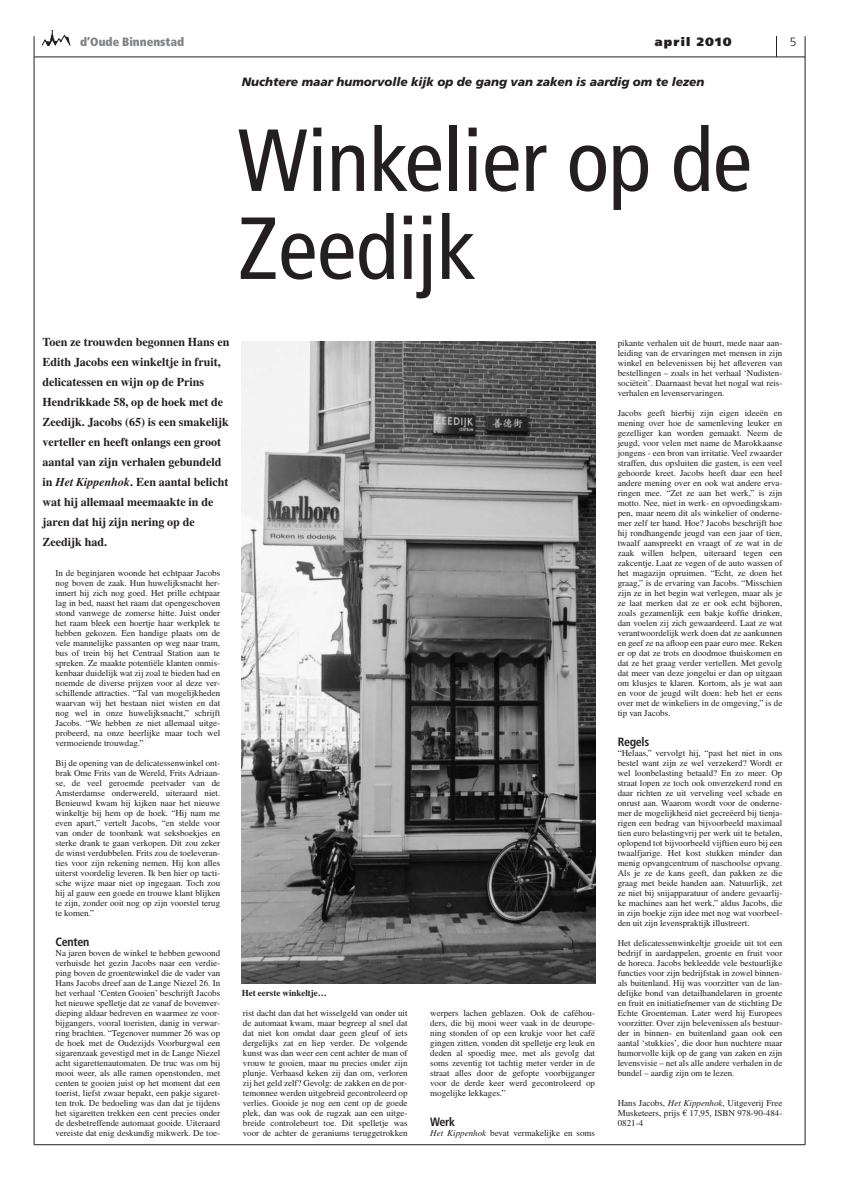
<style>
.page{position:relative;width:842px;height:1191px;background:#fff}
.page>*{position:absolute;margin:0;border:0;box-sizing:border-box;transform-origin:0 0}
.t1{font:condensed 88px/88px "Frutiger LT";letter-spacing:-.005em;color:#231f20}
.t2{font:700 12px/20px "Times LT";color:#231f20}
.t3{font:italic 900 12px "Frutiger LT";color:#231f20}
.t4{font:700 condensed 12px "Frutiger LT";letter-spacing:-.025em;color:#231f20}
.t5{font:900 condensed 12px "Frutiger LT";color:#808285}
.t6{font:900 12px "Frutiger LT";letter-spacing:.1em;color:#231f20}
.t7{font:300 12px "Frutiger LT";color:#231f20}
.t8{font:9px/10px "Times LT";color:#231f20;text-align:justify}
.t9{font:700 9px "Times LT";color:#231f20}
.s1{font-style:italic}
</style>
<div class="page">
<img style="left:242px;top:341px;width:353px;height:643px">
<hr style="left:34px;top:36px;width:1px;height:1109px;background:#231f20">
<hr style="left:805px;top:36px;width:1px;height:1109px;background:#231f20">
<hr style="left:34px;top:1145px;width:771px;height:1px;background:#231f20">
<hr style="left:34px;top:56px;width:771px;height:1px;background:#231f20">
<svg style="left:43px;top:30px;width:27px;height:16px"></svg>
<svg style="left:776px;top:36px;width:1px;height:20px"></svg>
<h2 class="t5" style="left:80px;top:38px;width:106px">d’Oude Binnenstad</h2>
<h2 class="t6" style="left:655px;top:38px;width:78px">april 2010</h2>
<h2 class="t7" style="left:790px;top:36px;width:8px">5</h2>
<h2 class="t3" style="left:242px;top:77px;width:464px">Nuchtere maar humorvolle kijk op de gang van zaken is aardig om te lezen</h2>
<h1 class="t1" style="left:238px;top:126px;width:516px">Winkelier op de<br>Zeedijk</h1>
<p class="t2" style="left:43px;top:333px;width:188px">Toen ze trouwden begonnen Hans en<br>Edith Jacobs een winkeltje in fruit, delicatessen en wijn op de Prins<br>Hendrikkade 58, op de hoek met de<br>Zeedijk. Jacobs (65) is een smakelijk verteller en heeft onlangs een groot aantal van zijn verhalen gebundeld in <span class="s1">Het Kippenhok</span>. Een aantal belicht wat hij allemaal meemaakte in de jaren dat hij zijn nering op de<br>Zeedijk had.</p>
<p class="t8" style="left:618px;top:339px;width:166px">pikante verhalen uit de buurt, mede naar aan&shy;leiding van de ervaringen met mensen in zijn winkel en belevenissen bij het afleveren van bestellingen – zoals in het verhaal ‘Nudisten&shy;sociëteit’. Daarnaast bevat het nogal wat reis&shy;verhalen en levenservaringen.</p>
<p class="t8" style="left:618px;top:409px;width:166px">Jacobs geeft hierbij zijn eigen ideeën en mening over hoe de samenleving leuker en gezelliger kan worden gemaakt. Neem de jeugd, voor velen met name de Marokkaanse jongens - een bron van irritatie. Veel zwaarder straffen, dus opsluiten die gasten, is een veel gehoorde kreet. Jacobs heeft daar een heel andere mening over en ook wat andere erva&shy;ringen mee. “Zet ze aan het werk,” is zijn motto. Nee, niet in werk- en opvoedingskam&shy;pen, maar neem dit als winkelier of onderne&shy;mer zelf ter hand. Hoe? Jacobs beschrijft hoe hij rondhangende jeugd van een jaar of tien, twaalf aanspreekt en vraagt of ze wat in de zaak willen helpen, uiteraard tegen een zakcentje. Laat ze vegen of de auto wassen of het magazijn opruimen. “Echt, ze doen het graag,” is de ervaring van Jacobs. “Misschien zijn ze in het begin wat verlegen, maar als je ze laat merken dat ze er ook echt bijhoren, zoals gezamenlijk een bakje koffie drinken, dan voelen zij zich gewaardeerd. Laat ze wat verantwoordelijk werk doen dat ze aankunnen en geef ze na afloop een paar euro mee. Reken er op dat ze trots en doodmoe thuiskomen en dat ze het graag verder vertellen. Met gevolg dat meer van deze jongelui er dan op uitgaan om klusjes te klaren. Kortom, als je wat aan en voor de jeugd wilt doen: heb het er eens over met de winkeliers in de omgeving,” is de tip van Jacobs.</p>
<h2 class="t4" style="left:618px;top:738px;width:33px">Regels</h2>
<p class="t8" style="left:618px;top:749px;width:166px">“Helaas,” vervolgt hij, “past het niet in ons bestel want zijn ze wel verzekerd? Wordt er wel loonbelasting betaald? En zo meer. Op straat lopen ze toch ook onverzekerd rond en daar richten ze uit verveling veel schade en onrust aan. Waarom wordt voor de onderne&shy;mer de mogelijkheid niet gecreëerd bij tienja&shy;rigen een bedrag van bijvoorbeeld maximaal tien euro belastingvrij per werk uit te betalen, oplopend tot bijvoorbeeld vijftien euro bij een twaalfjarige. Het kost stukken minder dan menig opvangcentrum of naschoolse opvang.<br>Als je ze de kans geeft, dan pakken ze die graag met beide handen aan. Natuurlijk, zet ze niet bij snijapparatuur of andere gevaarlij&shy;ke machines aan het werk,” aldus Jacobs, die in zijn boekje zijn idee met nog wat voorbeel&shy;den uit zijn levenspraktijk illustreert.</p>
<p class="t8" style="left:618px;top:939px;width:166px">Het delicatessenwinkeltje groeide uit tot een bedrijf in aardappelen, groente en fruit voor de horeca. Jacobs bekleedde vele bestuurlijke functies voor zijn bedrijfstak in zowel binnen&shy;als buitenland. Hij was voorzitter van de lan&shy;delijke bond van detailhandelaren in groente en fruit en initiatiefnemer van de stichting De Echte Groenteman. Later werd hij Europees voorzitter. Over zijn belevenissen als bestuur&shy;der in binnen- en buitenland gaan ook een aantal ‘stukkies’, die door hun nuchtere maar humorvolle kijk op de gang van zaken en zijn levensvisie – net als alle andere verhalen in de bundel – aardig zijn om te lezen.</p>
<p class="t8" style="left:618px;top:1099px;width:166px">Hans Jacobs, <span class="s1">Het Kippenhok</span>, Uitgeverij Free Musketeers, prijs € 17,95, ISBN 978-90-484- 0821-4</p>
<p class="t8" style="left:56px;top:569px;width:166px">In de beginjaren woonde het echtpaar Jacobs nog boven de zaak. Hun huwelijksnacht her&shy;innert hij zich nog goed. Het prille echtpaar lag in bed, naast het raam dat opengeschoven stond vanwege de zomerse hitte. Juist onder het raam bleek een hoertje haar werkplek te hebben gekozen. Een handige plaats om de vele mannelijke passanten op weg naar tram, bus of trein bij het Centraal Station aan te spreken. Ze maakte potentiële klanten onmis&shy;kenbaar duidelijk wat zij zoal te bieden had en noemde de diverse prijzen voor al deze ver&shy;schillende attracties. “Tal van mogelijkheden waarvan wij het bestaan niet wisten en dat nog wel in onze huwelijksnacht,” schrijft Jacobs. “We hebben ze niet allemaal uitge&shy;probeerd, na onze heerlijke maar toch wel vermoeiende trouwdag.”</p>
<p class="t8" style="left:56px;top:759px;width:166px">Bij de opening van de delicatessenwinkel ont&shy;brak Ome Frits van de Wereld, Frits Adriaan&shy;se, de veel geroemde peetvader van de Amsterdamse onderwereld, uiteraard niet.<br>Benieuwd kwam hij kijken naar het nieuwe winkeltje bij hem op de hoek. “Hij nam me even apart,” vertelt Jacobs, “en stelde voor van onder de toonbank wat seksboekjes en sterke drank te gaan verkopen. Dit zou zeker de winst verdubbelen. Frits zou de toeleveran&shy;ties voor zijn rekening nemen. Hij kon alles uiterst voordelig leveren. Ik ben hier op tacti&shy;sche wijze maar niet op ingegaan. Toch zou hij al gauw een goede en trouwe klant blijken te zijn, zonder ooit nog op zijn voorstel terug te komen.”</p>
<h2 class="t4" style="left:56px;top:938px;width:35px">Centen</h2>
<p class="t8" style="left:56px;top:949px;width:166px">Na jaren boven de winkel te hebben gewoond verhuisde het gezin Jacobs naar een verdie&shy;ping boven de groentewinkel die de vader van Hans Jacobs dreef aan de Lange Niezel 26. In het verhaal ‘Centen Gooien’ beschrijft Jacobs het nieuwe spelletje dat ze vanaf de bovenver&shy;dieping aldaar bedreven en waarmee ze voor&shy;bijgangers, vooral toeristen, danig in verwar&shy;ring brachten. “Tegenover nummer 26 was op de hoek met de Oudezijds Voorburgwal een sigarenzaak gevestigd met in de Lange Niezel acht sigarettenautomaten. De truc was om bij mooi weer, als alle ramen openstonden, met centen te gooien juist op het moment dat een toerist, liefst zwaar bepakt, een pakje sigaret&shy;ten trok. De bedoeling was dan dat je tijdens het sigaretten trekken een cent precies onder de desbetreffende automaat gooide. Uiteraard vereiste dat enig deskundig mikwerk. De toe-</p>
<p class="t9" style="left:242px;top:990px;width:87px">Het eerste winkeltje…</p>
<p class="t8" style="left:243px;top:1009px;width:166px">rist dacht dan dat het wisselgeld van onder uit de automaat kwam, maar begreep al snel dat dat niet kon omdat daar geen gleuf of iets dergelijks zat en liep verder. De volgende kunst was dan weer een cent achter de man of vrouw te gooien, maar nu precies onder zijn plunje. Verbaasd keken zij dan om, verloren zij het geld zelf? Gevolg: de zakken en de por&shy;temonnee werden uitgebreid gecontroleerd op verlies. Gooide je nog een cent op de goede plek, dan was ook de rugzak aan een uitge&shy;breide controlebeurt toe. Dit spelletje was voor de achter de geraniums teruggetrokken</p>
<p class="t8" style="left:430px;top:1009px;width:166px">werpers lachen geblazen. Ook de caféhou&shy;ders, die bij mooi weer vaak in de deurope&shy;ning stonden of op een krukje voor het café gingen zitten, vonden dit spelletje erg leuk en deden al spoedig mee, met als gevolg dat soms zeventig tot tachtig meter verder in de straat alles door de gefopte voorbijganger voor de derde keer werd gecontroleerd op mogelijke lekkages.”</p>
<h2 class="t4" style="left:430px;top:1118px;width:26px">Werk</h2>
<p class="t8" style="left:430px;top:1129px;width:166px"><span class="s1">Het Kippenhok</span> bevat vermakelijke en soms</p>
</div>
